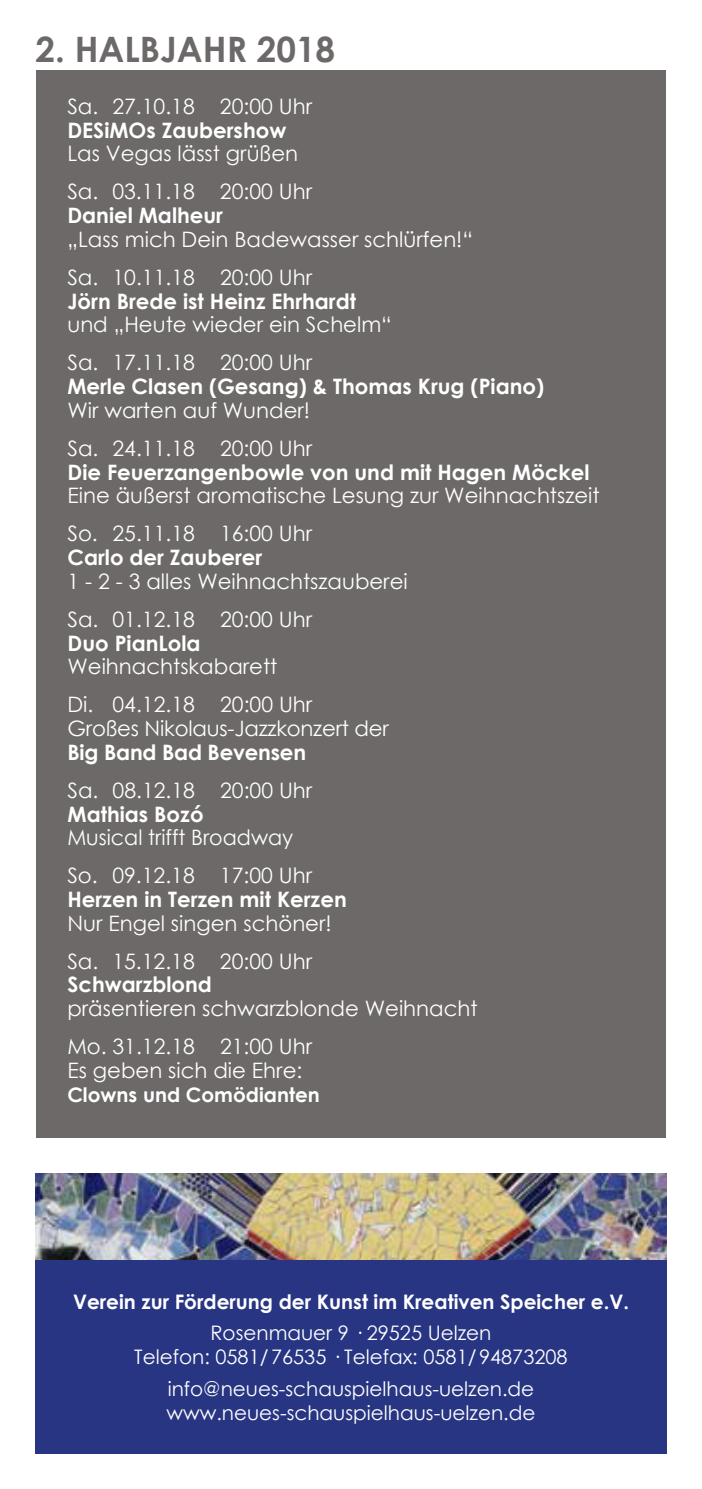
<style>
.page{position:relative;width:702px;height:1489px;background:#fff}
.page>*{position:absolute;margin:0;border:0;box-sizing:border-box;transform-origin:0 0}
.t1{font:700 35px "Century Gothic";color:#6d6968}
.t2{font:21.25px/38px "Century Gothic";color:#fff}
.t3{font:700 21.25px "Century Gothic";color:#fff}
.t4{font:20px/24px "Century Gothic";color:#fff;text-align:center}
.t5{font:700 20px "Century Gothic";color:#fff}
</style>
<div class="page">
<img style="left:35px;top:1173px;width:631px;height:87px">
<div style="left:35px;top:1260px;width:631px;height:193px;background:#283583"></div>
<div style="left:36px;top:71px;width:630px;height:1066px;background:#6d6968"></div>
<h1 class="t1" style="left:35px;top:22px;width:301px">2. HALBJAHR 2018</h1>
<p class="t2" style="left:67px;top:87px;width:246px">Sa. 27.10.18 20:00 Uhr</p>
<p class="t3" style="left:67px;top:114px;width:220px">DESiMOs Zaubershow</p>
<p class="t2" style="left:67px;top:134px;width:246px">Las Vegas lässt grüßen<br>Sa. 03.11.18 20:00 Uhr</p>
<p class="t3" style="left:67px;top:199px;width:157px">Daniel Malheur</p>
<p class="t2" style="left:67px;top:220px;width:407px">„Lass mich Dein Badewasser schlürfen!“<br>Sa. 10.11.18 20:00 Uhr</p>
<p class="t3" style="left:67px;top:285px;width:290px">Jörn Brede ist Heinz Ehrhardt</p>
<p class="t2" style="left:67px;top:305px;width:326px">und „Heute wieder ein Schelm“<br>Sa. 17.11.18 20:00 Uhr</p>
<p class="t3" style="left:67px;top:370px;width:478px">Merle Clasen (Gesang) &amp; Thomas Krug (Piano)</p>
<p class="t2" style="left:67px;top:391px;width:246px">Wir warten auf Wunder!<br>Sa. 24.11.18 20:00 Uhr</p>
<p class="t3" style="left:67px;top:455px;width:523px">Die Feuerzangenbowle von und mit Hagen Möckel</p>
<p class="t2" style="left:67px;top:476px;width:533px">Eine äußerst aromatische Lesung zur Weihnachtszeit<br>So. 25.11.18 16:00 Uhr</p>
<p class="t3" style="left:67px;top:541px;width:196px">Carlo der Zauberer</p>
<p class="t2" style="left:67px;top:562px;width:342px">1 - 2 - 3 alles Weihnachtszauberei<br>Sa. 01.12.18 20:00 Uhr</p>
<p class="t3" style="left:67px;top:626px;width:135px">Duo PianLola</p>
<p class="t2" style="left:67px;top:647px;width:246px">Weihnachtskabarett<br>Di. 04.12.18 20:00 Uhr</p>
<p class="t2" style="left:67px;top:709px;width:323px">Großes Nikolaus-Jazzkonzert der</p>
<p class="t3" style="left:67px;top:736px;width:240px">Big Band Bad Bevensen</p>
<p class="t2" style="left:67px;top:770px;width:246px">Sa. 08.12.18 20:00 Uhr</p>
<p class="t3" style="left:68px;top:797px;width:137px">Mathias Bozó</p>
<p class="t2" style="left:67px;top:818px;width:246px">Musical trifft Broadway<br>So. 09.12.18 17:00 Uhr</p>
<p class="t3" style="left:67px;top:882px;width:281px">Herzen in Terzen mit Kerzen</p>
<p class="t2" style="left:67px;top:903px;width:266px">Nur Engel singen schöner!<br>Sa. 15.12.18 20:00 Uhr</p>
<p class="t3" style="left:67px;top:968px;width:146px">Schwarzblond</p>
<p class="t2" style="left:67px;top:989px;width:411px">präsentieren schwarzblonde Weihnacht<br>Mo. 31.12.18 21:00 Uhr</p>
<p class="t2" style="left:67px;top:1050px;width:236px">Es geben sich die Ehre:</p>
<p class="t5" style="left:67px;top:1078px;width:254px">Clowns und Comödianten</p>
<p class="t5" style="left:73px;top:1286px;width:557px">Verein zur Förderung der Kunst im Kreativen Speicher e.V.</p>
<p class="t4" style="left:134px;top:1320px;width:435px">Rosenmauer 9 · 29525 Uelzen<br>Telefon: 0581/76535 · Telefax: 0581/94873208</p>
<p class="t4" style="left:166px;top:1375px;width:370px;text-align:left">info@neues-schauspielhaus-uelzen.de www.neues-schauspielhaus-uelzen.de</p>
</div>
